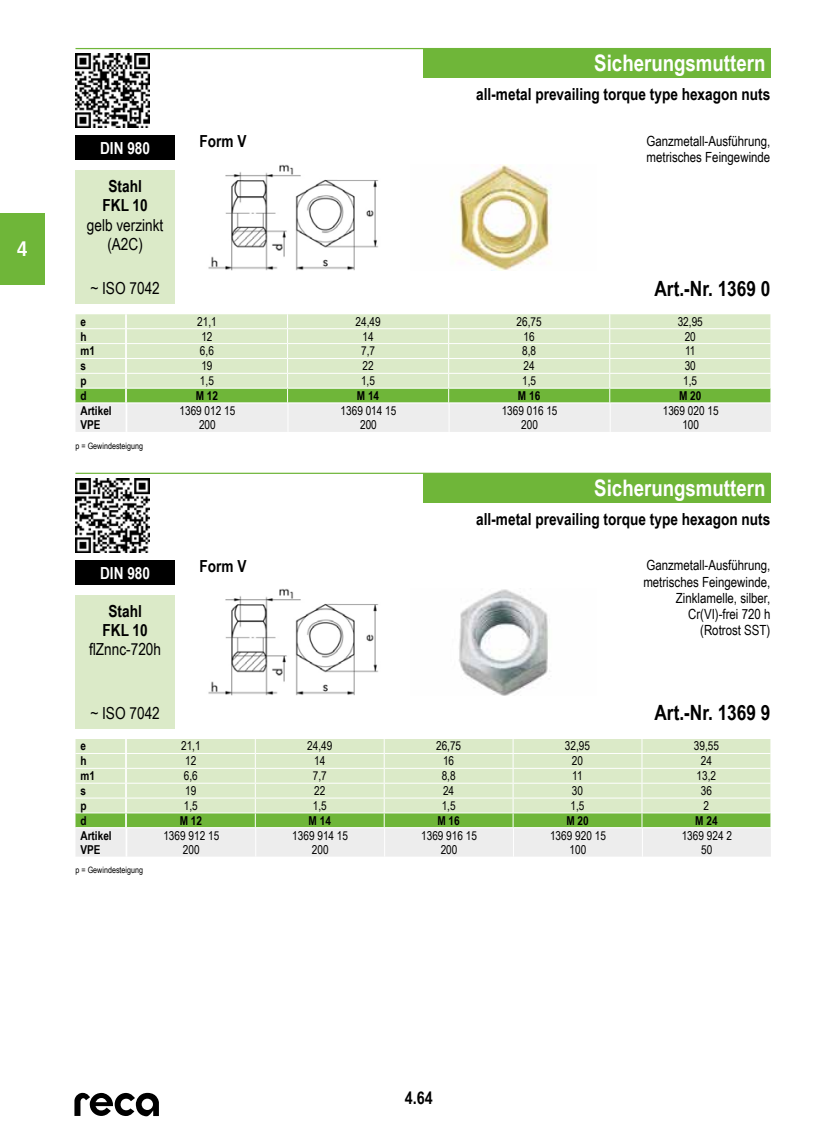
<style>
.page{position:relative;width:819px;height:1141px;background:#fff}
.page>*{position:absolute;margin:0;border:0;box-sizing:border-box;transform-origin:0 0}
.t1{font:700 22.75px "Arial Narrow";color:#fff}
.t2{font:700 21px "Arial Narrow";color:#000}
.t3{font:700 condensed 21px "Frutiger LT Pro";color:#fff}
.t4{font:700 17.5px "Arial Narrow";color:#000}
.t5{font:700 16.62px/19.2px "Arial Narrow";color:#000;text-align:center}
.t6{font:16.62px/19.2px "Arial Narrow";color:#000;text-align:center}
.t7{font:700 16.62px "Arial Narrow";color:#fff}
.t8{font:14px/16.3px "Arial Narrow";color:#000}
.t9{font:12.25px/14px "Arial Narrow";color:#000;text-align:center}
.t10{font:700 12.25px/14px "Arial Narrow";color:#000}
.t11{font:8.75px "Arial Narrow";color:#000}
</style>
<div class="page">
<div style="left:0;top:214px;width:45px;height:71px;background:#6fb639"></div>
<svg style="left:74px;top:1093px;width:85px;height:23px"></svg>
<hr style="left:75px;top:48px;width:695px;height:1px;background:#6fb639">
<div style="left:423px;top:49px;width:347px;height:29px;background:#6fb639"></div>
<img style="left:75px;top:54px;width:75px;height:74px">
<img style="left:451px;top:164px;width:101px;height:107px">
<img style="left:208px;top:164px;width:171px;height:107px">
<div style="left:75px;top:135px;width:100px;height:25px;background:#000"></div>
<div style="left:75px;top:170px;width:100px;height:134px;background:#dbeac8"></div>
<svg style="left:75px;top:314px;width:695px;height:118px;background:#d5e6c3"></svg>
<hr style="left:75px;top:403px;width:51px;height:1px;background:#fff">
<hr style="left:126px;top:403px;width:162px;height:1px;background:#fff">
<hr style="left:288px;top:403px;width:161px;height:1px;background:#fff">
<hr style="left:449px;top:403px;width:161px;height:1px;background:#fff">
<hr style="left:610px;top:403px;width:160px;height:1px;background:#fff">
<hr style="left:75px;top:473px;width:695px;height:1px;background:#6fb639">
<div style="left:423px;top:473px;width:347px;height:30px;background:#6fb639"></div>
<img style="left:75px;top:478px;width:75px;height:75px">
<img style="left:459px;top:589px;width:91px;height:106px">
<img style="left:208px;top:589px;width:171px;height:106px">
<div style="left:75px;top:560px;width:100px;height:25px;background:#000"></div>
<div style="left:75px;top:595px;width:100px;height:134px;background:#dbeac8"></div>
<svg style="left:75px;top:739px;width:695px;height:118px;background:#d5e6c3"></svg>
<hr style="left:75px;top:827px;width:51px;height:1px;background:#fff">
<hr style="left:126px;top:827px;width:130px;height:1px;background:#fff">
<hr style="left:256px;top:827px;width:128px;height:1px;background:#fff">
<hr style="left:384px;top:827px;width:129px;height:1px;background:#fff">
<hr style="left:513px;top:827px;width:129px;height:1px;background:#fff">
<hr style="left:642px;top:827px;width:128px;height:1px;background:#fff">
<h2 class="t3" style="left:17px;top:236px;width:12px">4</h2>
<h1 class="t1" style="left:594px;top:46px;width:173px">Sicherungsmuttern</h1>
<h3 class="t7" style="left:100px;top:135px;width:52px">DIN 980</h3>
<h3 class="t5" style="left:102px;top:176px;width:47px">Stahl<br>FKL 10</h3>
<h3 class="t6" style="left:87px;top:215px;width:78px">gelb verzinkt (A2C)</h3>
<h3 class="t6" style="left:90px;top:278px;width:71px">~ ISO 7042</h3>
<h3 class="t5" style="left:199px;top:131px;width:48px">Form V</h3>
<h3 class="t5" style="left:476px;top:84px;width:295px">all-metal prevailing torque type hexagon nuts</h3>
<p class="t8" style="left:646px;top:132px;width:125px">Ganzmetall-Ausführung, metrisches Feingewinde</p>
<h2 class="t2" style="left:654px;top:272px;width:117px">Art.-Nr. 1369 0</h2>
<p class="t10" style="left:80px;top:314px;width:7px">e</p>
<p class="t9" style="left:197px;top:314px;width:21px">21,1</p>
<p class="t9" style="left:355px;top:314px;width:27px">24,49</p>
<p class="t9" style="left:516px;top:314px;width:27px">26,75</p>
<p class="t9" style="left:677px;top:314px;width:27px">32,95</p>
<p class="t10" style="left:80px;top:329px;width:8px">h</p>
<p class="t9" style="left:201px;top:329px;width:13px">12</p>
<p class="t9" style="left:362px;top:329px;width:13px">14</p>
<p class="t9" style="left:523px;top:329px;width:13px">16</p>
<p class="t9" style="left:684px;top:329px;width:13px">20</p>
<p class="t10" style="left:80px;top:344px;width:16px">m1</p>
<p class="t9" style="left:200px;top:344px;width:15px">6,6</p>
<p class="t9" style="left:361px;top:344px;width:15px">7,7</p>
<p class="t9" style="left:522px;top:344px;width:15px">8,8</p>
<p class="t9" style="left:685px;top:344px;width:12px">11</p>
<p class="t10" style="left:80px;top:358px;width:7px">s</p>
<p class="t9" style="left:201px;top:359px;width:13px">19</p>
<p class="t9" style="left:362px;top:359px;width:13px">22</p>
<p class="t9" style="left:523px;top:359px;width:13px">24</p>
<p class="t9" style="left:684px;top:359px;width:13px">30</p>
<p class="t10" style="left:80px;top:373px;width:8px">p</p>
<p class="t9" style="left:200px;top:373px;width:15px">1,5</p>
<p class="t9" style="left:361px;top:373px;width:15px">1,5</p>
<p class="t9" style="left:522px;top:373px;width:15px">1,5</p>
<p class="t9" style="left:683px;top:373px;width:15px">1,5</p>
<p class="t10" style="left:80px;top:388px;width:8px">d</p>
<p class="t10" style="left:196px;top:388px;width:24px">M 12</p>
<p class="t10" style="left:357px;top:388px;width:24px">M 14</p>
<p class="t10" style="left:518px;top:388px;width:24px">M 16</p>
<p class="t10" style="left:679px;top:388px;width:24px">M 20</p>
<p class="t10" style="left:80px;top:403px;width:33px">Artikel<br>VPE</p>
<p class="t9" style="left:179px;top:403px;width:57px">1369 012 15<br>200</p>
<p class="t9" style="left:340px;top:403px;width:57px">1369 014 15<br>200</p>
<p class="t9" style="left:501px;top:403px;width:57px">1369 016 15<br>200</p>
<p class="t9" style="left:662px;top:403px;width:57px">1369 020 15<br>100</p>
<p class="t11" style="left:75px;top:439px;width:69px">p = Gewindesteigung</p>
<h1 class="t1" style="left:594px;top:471px;width:173px">Sicherungsmuttern</h1>
<h3 class="t7" style="left:100px;top:560px;width:52px">DIN 980</h3>
<h3 class="t5" style="left:102px;top:601px;width:47px">Stahl<br>FKL 10</h3>
<h3 class="t6" style="left:89px;top:639px;width:73px">flZnnc-720h</h3>
<h3 class="t6" style="left:90px;top:703px;width:71px">~ ISO 7042</h3>
<h3 class="t5" style="left:199px;top:556px;width:48px">Form V</h3>
<h3 class="t5" style="left:476px;top:509px;width:295px">all-metal prevailing torque type hexagon nuts</h3>
<p class="t8" style="left:643px;top:557px;width:128px;text-align:right">Ganzmetall-Ausführung, metrisches Feingewinde,<br>Zinklamelle, silber,<br>Cr(VI)-frei 720 h<br>(Rotrost SST)</p>
<h2 class="t2" style="left:654px;top:697px;width:117px">Art.-Nr. 1369 9</h2>
<p class="t10" style="left:80px;top:739px;width:7px">e</p>
<p class="t9" style="left:181px;top:739px;width:21px">21,1</p>
<p class="t9" style="left:307px;top:739px;width:27px">24,49</p>
<p class="t9" style="left:436px;top:739px;width:27px">26,75</p>
<p class="t9" style="left:565px;top:739px;width:27px">32,95</p>
<p class="t9" style="left:693px;top:739px;width:27px">39,55</p>
<p class="t10" style="left:80px;top:753px;width:8px">h</p>
<p class="t9" style="left:185px;top:754px;width:13px">12</p>
<p class="t9" style="left:314px;top:754px;width:13px">14</p>
<p class="t9" style="left:443px;top:754px;width:13px">16</p>
<p class="t9" style="left:572px;top:754px;width:13px">20</p>
<p class="t9" style="left:700px;top:754px;width:13px">24</p>
<p class="t10" style="left:80px;top:768px;width:16px">m1</p>
<p class="t9" style="left:184px;top:768px;width:15px">6,6</p>
<p class="t9" style="left:313px;top:768px;width:15px">7,7</p>
<p class="t9" style="left:441px;top:768px;width:15px">8,8</p>
<p class="t9" style="left:572px;top:768px;width:12px">11</p>
<p class="t9" style="left:696px;top:768px;width:21px">13,2</p>
<p class="t10" style="left:80px;top:783px;width:7px">s</p>
<p class="t9" style="left:185px;top:783px;width:13px">19</p>
<p class="t9" style="left:314px;top:783px;width:13px">22</p>
<p class="t9" style="left:443px;top:783px;width:13px">24</p>
<p class="t9" style="left:572px;top:783px;width:13px">30</p>
<p class="t9" style="left:700px;top:783px;width:13px">36</p>
<p class="t10" style="left:80px;top:798px;width:8px">p</p>
<p class="t9" style="left:184px;top:798px;width:15px">1,5</p>
<p class="t9" style="left:313px;top:798px;width:15px">1,5</p>
<p class="t9" style="left:441px;top:798px;width:15px">1,5</p>
<p class="t9" style="left:570px;top:798px;width:15px">1,5</p>
<p class="t9" style="left:703px;top:798px;width:7px">2</p>
<p class="t10" style="left:80px;top:813px;width:8px">d</p>
<p class="t10" style="left:180px;top:813px;width:24px">M 12</p>
<p class="t10" style="left:308px;top:813px;width:24px">M 14</p>
<p class="t10" style="left:437px;top:813px;width:24px">M 16</p>
<p class="t10" style="left:566px;top:813px;width:24px">M 20</p>
<p class="t10" style="left:695px;top:813px;width:24px">M 24</p>
<p class="t10" style="left:80px;top:828px;width:33px">Artikel<br>VPE</p>
<p class="t9" style="left:163px;top:828px;width:57px">1369 912 15<br>200</p>
<p class="t9" style="left:292px;top:828px;width:57px">1369 914 15<br>200</p>
<p class="t9" style="left:421px;top:828px;width:57px">1369 916 15<br>200</p>
<p class="t9" style="left:550px;top:828px;width:57px">1369 920 15<br>100</p>
<p class="t9" style="left:681px;top:828px;width:52px">1369 924 2<br>50</p>
<p class="t11" style="left:75px;top:864px;width:69px">p = Gewindesteigung</p>
<h3 class="t4" style="left:405px;top:1085px;width:29px">4.64</h3>
</div>
